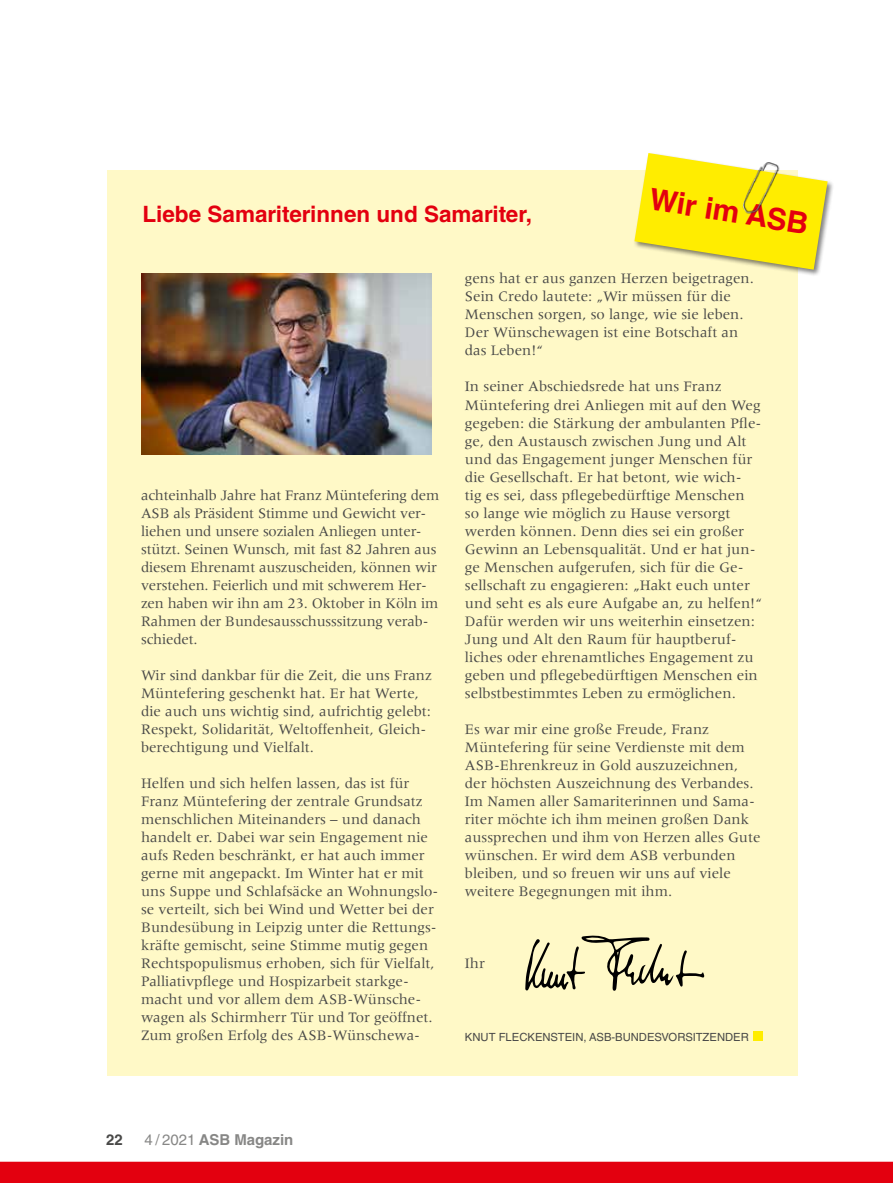
<style>
.page{position:relative;width:893px;height:1183px;background:#fff}
.page>*{position:absolute;margin:0;border:0;box-sizing:border-box;transform-origin:0 0}
.t1{font:700 30px "Helvetica LT Std";color:#e3000f}
.t2{font:700 22.5px "Helvetica LT Std";color:#e3000f}
.t3{font:15px/18px "Meridien LT Std";color:#494948}
.t4{font:700 15px "Helvetica LT Std";color:#878786}
.t5{font:700 15px "Helvetica LT Std";color:#494948}
.t6{font:11.25px "Helvetica LT Std";color:#494948}
.s1{font-weight:400}
</style>
<div class="page">
<div style="left:107px;top:170px;width:690px;height:905px;background:#fff9c7"></div>
<div style="left:753px;top:1031px;width:10px;height:9px;background:#ffed00"></div>
<svg style="left:525px;top:935px;width:179px;height:55px"></svg>
<img style="left:141px;top:273px;width:291px;height:182px">
<div style="left:633px;top:151px;width:202px;height:126px;background:#000;opacity:.5"></div>
<svg style="left:634px;top:153px;width:194px;height:116px"></svg>
<img style="left:735px;top:151px;width:49px;height:76px">
<hr style="left:892px;top:170px;width:1px;height:213px;background:#e3e3e3">
<hr style="left:892px;top:869px;width:1px;height:206px;background:#e3e3e3">
<div style="left:0;top:1161px;width:893px;height:21px;background:#e3000f"></div>
<h2 class="t2" style="left:142px;top:201px;width:391px">Liebe Samariterinnen und Samariter,</h2>
<h1 class="t1" style="left:653px;top:180px;width:162px;rotate:9deg">Wir im ASB</h1>
<p class="t3" style="left:141px;top:485px;width:300px">achteinhalb Jahre hat Franz Müntefering dem ASB als Präsident Stimme und Gewicht ver&shy;liehen und unsere sozialen Anliegen unter&shy;stützt. Seinen Wunsch, mit fast 82 Jahren aus diesem Ehrenamt auszuscheiden, können wir verstehen. Feierlich und mit schwerem Her&shy;zen haben wir ihn am 23. Oktober in Köln im Rahmen der Bundesausschusssitzung verab&shy;schiedet.</p>
<p class="t3" style="left:141px;top:665px;width:292px">Wir sind dankbar für die Zeit, die uns Franz Müntefering geschenkt hat. Er hat Werte, die auch uns wichtig sind, aufrichtig gelebt:<br>Respekt, Solidarität, Weltoffenheit, Gleich&shy;berechtigung und Vielfalt.</p>
<p class="t3" style="left:141px;top:773px;width:299px">Helfen und sich helfen lassen, das ist für Franz Müntefering der zentrale Grundsatz menschlichen Miteinanders – und danach handelt er. Dabei war sein Engagement nie aufs Reden beschränkt, er hat auch immer gerne mit angepackt. Im Winter hat er mit uns Suppe und Schlafsäcke an Wohnungslo&shy;se verteilt, sich bei Wind und Wetter bei der Bundesübung in Leipzig unter die Rettungs&shy;kräfte gemischt, seine Stimme mutig gegen Rechtspopulismus erhoben, sich für Vielfalt, Palliativpflege und Hospizarbeit starkge&shy;macht und vor allem dem ASB-Wünsche&shy;wagen als Schirmherr Tür und Tor geöffnet.<br>Zum großen Erfolg des ASB-Wünschewa-</p>
<p class="t3" style="left:465px;top:269px;width:290px">gens hat er aus ganzen Herzen beigetragen.<br>Sein Credo lautete: „Wir müssen für die Menschen sorgen, so lange, wie sie leben.<br>Der Wünschewagen ist eine Botschaft an das Leben!“</p>
<p class="t3" style="left:465px;top:377px;width:299px">In seiner Abschiedsrede hat uns Franz Müntefering drei Anliegen mit auf den Weg gegeben: die Stärkung der ambulanten Pfle&shy;ge, den Austausch zwischen Jung und Alt und das Engagement junger Menschen für die Gesellschaft. Er hat betont, wie wich&shy;tig es sei, dass pflegebedürftige Menschen so lange wie möglich zu Hause versorgt werden können. Denn dies sei ein großer Gewinn an Lebensqualität. Und er hat jun&shy;ge Menschen aufgerufen, sich für die Ge&shy;sellschaft zu engagieren: „Hakt euch unter und seht es als eure Aufgabe an, zu helfen!“ Dafür werden wir uns weiterhin einsetzen:<br>Jung und Alt den Raum für hauptberuf&shy;liches oder ehrenamtliches Engagement zu geben und pflegebedürftigen Menschen ein selbstbestimmtes Leben zu ermöglichen.</p>
<p class="t3" style="left:465px;top:719px;width:297px">Es war mir eine große Freude, Franz Müntefering für seine Verdienste mit dem ASB-Ehrenkreuz in Gold auszuzeichnen, der höchsten Auszeichnung des Verbandes.<br>Im Namen aller Samariterinnen und Sama&shy;riter möchte ich ihm meinen großen Dank aussprechen und ihm von Herzen alles Gute wünschen. Er wird dem ASB verbunden bleiben, und so freuen wir uns auf viele weitere Begegnungen mit ihm.</p>
<p class="t3" style="left:465px;top:953px;width:21px">Ihr</p>
<p class="t6" style="left:465px;top:1030px;width:285px">KNUT FLECKENSTEIN, ASB-BUNDESVORSITZENDER</p>
<p class="t5" style="left:106px;top:1130px;width:18px">22</p>
<p class="t4" style="left:145px;top:1130px;width:150px"><span class="s1">4 / 2021</span> ASB Magazin</p>
</div>
